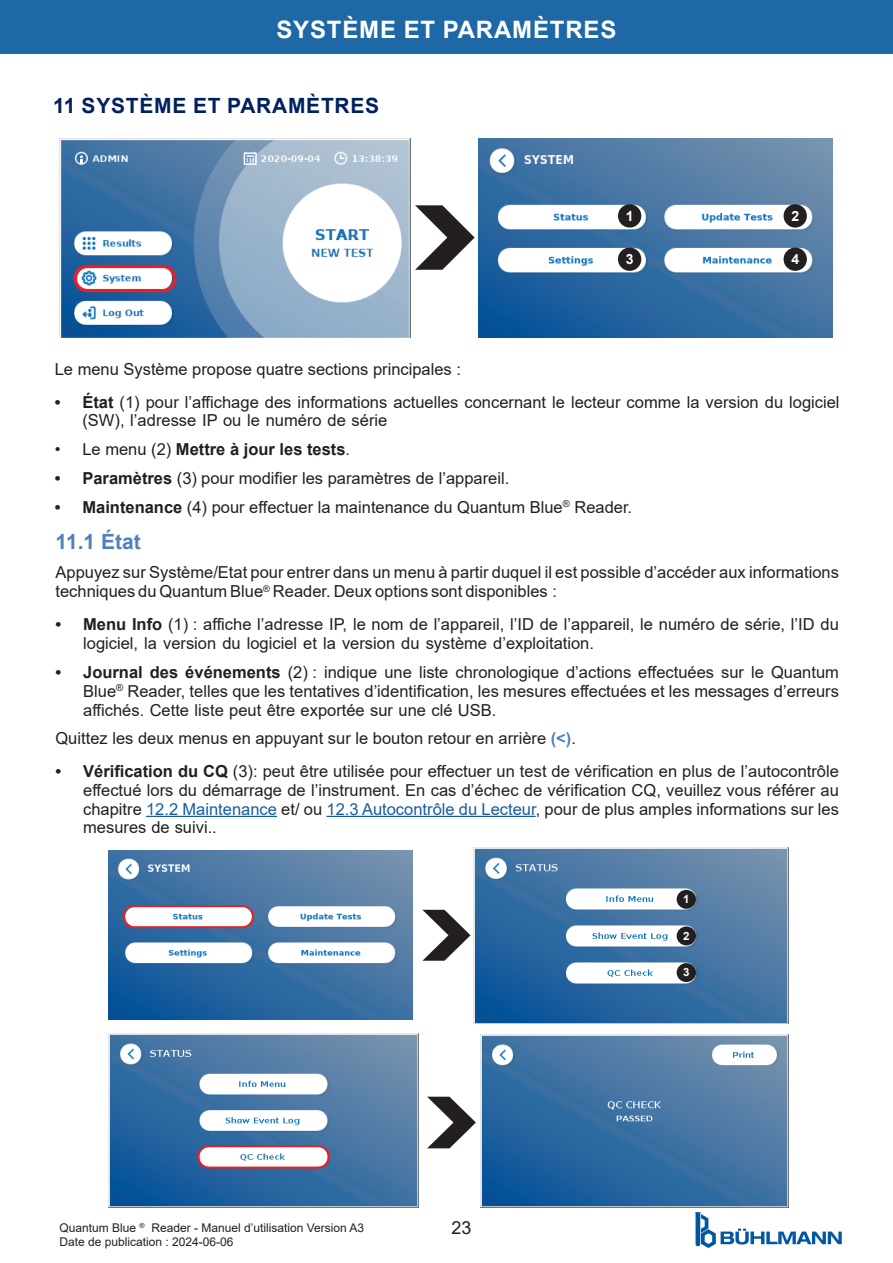
<style>
.page{position:relative;width:893px;height:1263px;background:#fff}
.page>*{position:absolute;margin:0;border:0;box-sizing:border-box;transform-origin:0 0}
.t1{font:700 24px "Arial";letter-spacing:.035em;color:#fff}
.t2{font:700 21px "Arial";letter-spacing:.035em;color:#002060}
.t3{font:700 21px "Arial";color:#4f81bd}
.t4{font:18px "Arial";color:#231f20}
.t5{font:16.5px/18.8px "Arial";color:#231f20}
.t6{font:700 16.5px "Arial";color:#231f20}
.t7{font:700 14.1px "Arial";color:#fff}
.t8{font:12px "Arial";color:#231f20}
.t9{font:700 11.25px "Arial";color:#fff}
.s1{font-weight:700}
.s2{font-weight:400}
.s3{font-weight:700;color:#4f81bd}
.s4{color:#175d9e}
</style>
<div class="page">
<div style="left:0;top:0;width:893px;height:53px;background:#1e68a6"></div>
<svg style="left:695px;top:1212px;width:147px;height:36px"></svg>
<hr style="left:146px;top:816px;width:131px;height:1px;background:#175d9e">
<hr style="left:327px;top:816px;width:209px;height:1px;background:#175d9e">
<img style="left:60px;top:138px;width:351px;height:199px">
<svg style="left:415px;top:205px;width:60px;height:65px"></svg>
<img style="left:479px;top:139px;width:353px;height:198px">
<div style="left:785px;top:205px;width:21px;height:21px;background:#231f20;border-radius:50%"></div>
<div style="left:784px;top:204px;width:23px;height:24px;border:2px solid #231f20;border-radius:50%"></div>
<div style="left:619px;top:249px;width:21px;height:21px;background:#231f20;border-radius:50%"></div>
<div style="left:618px;top:248px;width:23px;height:23px;border:2px solid #231f20;border-radius:50%"></div>
<div style="left:785px;top:249px;width:21px;height:21px;background:#231f20;border-radius:50%"></div>
<div style="left:784px;top:248px;width:23px;height:23px;border:2px solid #231f20;border-radius:50%"></div>
<div style="left:619px;top:205px;width:21px;height:21px;background:#231f20;border-radius:50%"></div>
<div style="left:618px;top:204px;width:23px;height:24px;border:2px solid #231f20;border-radius:50%"></div>
<svg style="left:72px;top:263px;width:106px;height:31px"></svg>
<svg style="left:422px;top:910px;width:49px;height:51px"></svg>
<img style="left:108px;top:851px;width:305px;height:169px">
<svg style="left:122px;top:904px;width:133px;height:25px"></svg>
<img style="left:474px;top:848px;width:314px;height:175px">
<div style="left:678px;top:891px;width:17px;height:17px;background:#231f20;border-radius:50%"></div>
<div style="left:677px;top:890px;width:19px;height:19px;border:2px solid #231f20;border-radius:50%"></div>
<div style="left:678px;top:927px;width:17px;height:17px;background:#231f20;border-radius:50%"></div>
<div style="left:677px;top:926px;width:19px;height:19px;border:2px solid #231f20;border-radius:50%"></div>
<div style="left:678px;top:964px;width:17px;height:17px;background:#231f20;border-radius:50%"></div>
<div style="left:677px;top:963px;width:19px;height:19px;border:2px solid #231f20;border-radius:50%"></div>
<img style="left:108px;top:1033px;width:311px;height:175px">
<svg style="left:427px;top:1097px;width:49px;height:51px"></svg>
<svg style="left:196px;top:1144px;width:135px;height:25px"></svg>
<img style="left:480px;top:1034px;width:308px;height:173px">
<h1 class="t1" style="left:276px;top:12px;width:342px">SYSTÈME ET PARAMÈTRES</h1>
<p class="t2" style="left:53px;top:91px;width:327px">11 SYSTÈME ET PARAMÈTRES</p>
<p class="t7" style="left:626px;top:206px;width:9px">1</p>
<p class="t7" style="left:791px;top:206px;width:9px">2</p>
<p class="t7" style="left:626px;top:249px;width:9px">3</p>
<p class="t7" style="left:791px;top:249px;width:9px">4</p>
<p class="t5" style="left:55px;top:359px;width:408px">Le menu Système propose quatre sections principales :</p>
<p class="t5" style="left:82px;top:392px;width:759px;text-indent:-28px"><span class="s1">• État</span> (1) pour l’affichage des informations actuelles concernant le lecteur comme la version du logiciel (SW), l’adresse IP ou le numéro de série</p>
<p class="t6" style="left:55px;top:438px;width:294px"><span class="s2">• Le menu (2)</span> Mettre à jour les tests<span class="s2">.</span></p>
<p class="t5" style="left:55px;top:468px;width:453px"><span class="s1">• Paramètres</span> (3) pour modifier les paramètres de l’appareil.</p>
<p class="t5" style="left:55px;top:497px;width:576px"><span class="s1">• Maintenance</span> (4) pour effectuer la maintenance du Quantum Blue<sup>®</sup> Reader.</p>
<p class="t3" style="left:55px;top:527px;width:87px">11.1 État</p>
<p class="t5" style="left:55px;top:562px;width:785px;line-height:19.5px">Appuyez sur Système/Etat pour entrer dans un menu à partir duquel il est possible d’accéder aux informations techniques du Quantum Blue<sup>®</sup> Reader. Deux options sont disponibles :</p>
<p class="t5" style="left:83px;top:615px;width:757px;text-indent:-28px"><span class="s1">• Menu Info</span> (1) : affiche l’adresse IP, le nom de l’appareil, l’ID de l’appareil, le numéro de série, l’ID du logiciel, la version du logiciel et la version du système d’exploitation.</p>
<p class="t5" style="left:83px;top:662px;width:757px;line-height:19.2px;text-align:justify;text-indent:-28px"><span class="s1">• Journal des événements</span> (2) : indique une liste chronologique d’actions effectuées sur le Quantum Blue<sup>®</sup> Reader, telles que les tentatives d’identification, les mesures effectuées et les messages d’erreurs affichés. Cette liste peut être exportée sur une clé USB.</p>
<p class="t5" style="left:55px;top:729px;width:519px">Quittez les deux menus en appuyant sur le bouton retour en arrière <span class="s3">(&lt;)</span>.</p>
<p class="t5" style="left:83px;top:762px;width:757px;text-align:justify;text-indent:-28px"><span class="s1">• Vérification du CQ</span> (3): peut être utilisée pour effectuer un test de vérification en plus de l’autocontrôle effectué lors du démarrage de l’instrument. En cas d’échec de vérification CQ, veuillez vous référer au chapitre <span class="s4">12.2 Maintenance</span> et/ ou <span class="s4">12.3 Autocontrôle du Lecteur</span>, pour de plus amples informations sur les mesures de suivi..</p>
<p class="t8" style="left:60px;top:1219px;width:306px">Quantum Blue <sup>®</sup> Reader - Manuel d’utilisation Version A3</p>
<p class="t4" style="left:451px;top:1215px;width:22px">23</p>
<p class="t8" style="left:60px;top:1234px;width:176px">Date de publication : 2024-06-06</p>
<p class="t9" style="left:683px;top:891px;width:8px">1</p>
<p class="t9" style="left:683px;top:928px;width:8px">2</p>
<p class="t9" style="left:683px;top:964px;width:8px">3</p>
</div>
